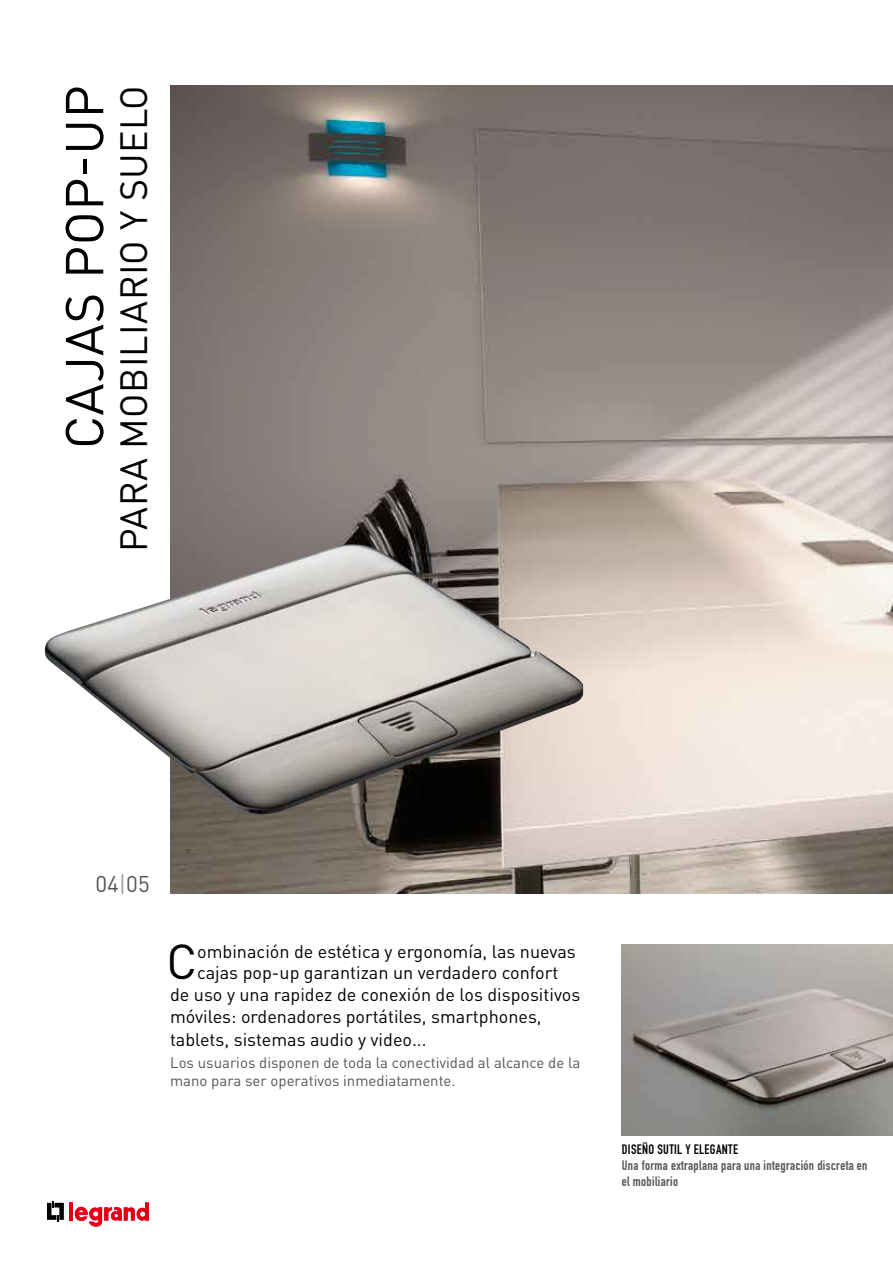
<style>
.page{position:relative;width:893px;height:1263px;background:#fff}
.page>*{position:absolute;margin:0;border:0;box-sizing:border-box;transform-origin:0 0}
.t1{font:52.5px "DIN Pro";letter-spacing:.01em;color:#000}
.t2{font:48.3px "DIN Pro";color:#000}
.t3{font:37.5px "DIN Pro";letter-spacing:.01em;color:#000}
.t4{font:22.5px "DIN Pro";color:#565655}
.t5{font:18px "DIN Pro";color:#000}
.t6{font:15px/18px "DIN Pro";color:#565655}
.t7{font:13.5px/16.2px "DIN Engschrift";letter-spacing:.025em;color:#565655}
.t8{font:13.5px "DIN Engschrift";letter-spacing:.025em;color:#000}
.s1{color:#9c9c9d}
</style>
<div class="page">
<img style="left:170px;top:85px;width:723px;height:808px">
<img style="left:622px;top:944px;width:271px;height:191px">
<img style="left:45px;top:547px;width:288px;height:108px">
<svg style="left:47px;top:1201px;width:17px;height:20px"></svg>
<hr style="left:69px;top:1202px;width:4px;height:19px;background:#e3000b">
<svg style="left:75px;top:1202px;width:74px;height:24px"></svg>
<h1 class="t1" style="left:49px;top:449px;width:365px;rotate:-90deg">CAJAS POP-UP</h1>
<h3 class="t3" style="left:108px;top:552px;width:468px;rotate:-90deg">PARA MOBILIARIO Y SUELO</h3>
<p class="t4" style="left:95px;top:868px;width:56px">04<span class="s1">|</span>05</p>
<h2 class="t2" style="left:166px;top:929px;width:32px">C</h2>
<p class="t5" style="left:197px;top:939px;width:380px">ombinación de estética y ergonomía, las nuevas</p>
<p class="t5" style="left:197px;top:961px;width:363px">cajas pop-up garantizan un verdadero confort</p>
<p class="t5" style="left:170px;top:982px;width:412px">de uso y una rapidez de conexión de los dispositivos</p>
<p class="t5" style="left:170px;top:1004px;width:373px">móviles: ordenadores portátiles, smartphones,</p>
<p class="t5" style="left:170px;top:1027px;width:258px">tablets, sistemas audio y video...</p>
<p class="t6" style="left:170px;top:1053px;width:412px">Los usuarios disponen de toda la conectividad al alcance de la mano para ser operativos inmediatamente.</p>
<p class="t8" style="left:622px;top:1141px;width:118px">DISEÑO SUTIL Y ELEGANTE</p>
<p class="t7" style="left:622px;top:1157px;width:247px">Una forma extraplana para una integración discreta en el mobiliario</p>
</div>
